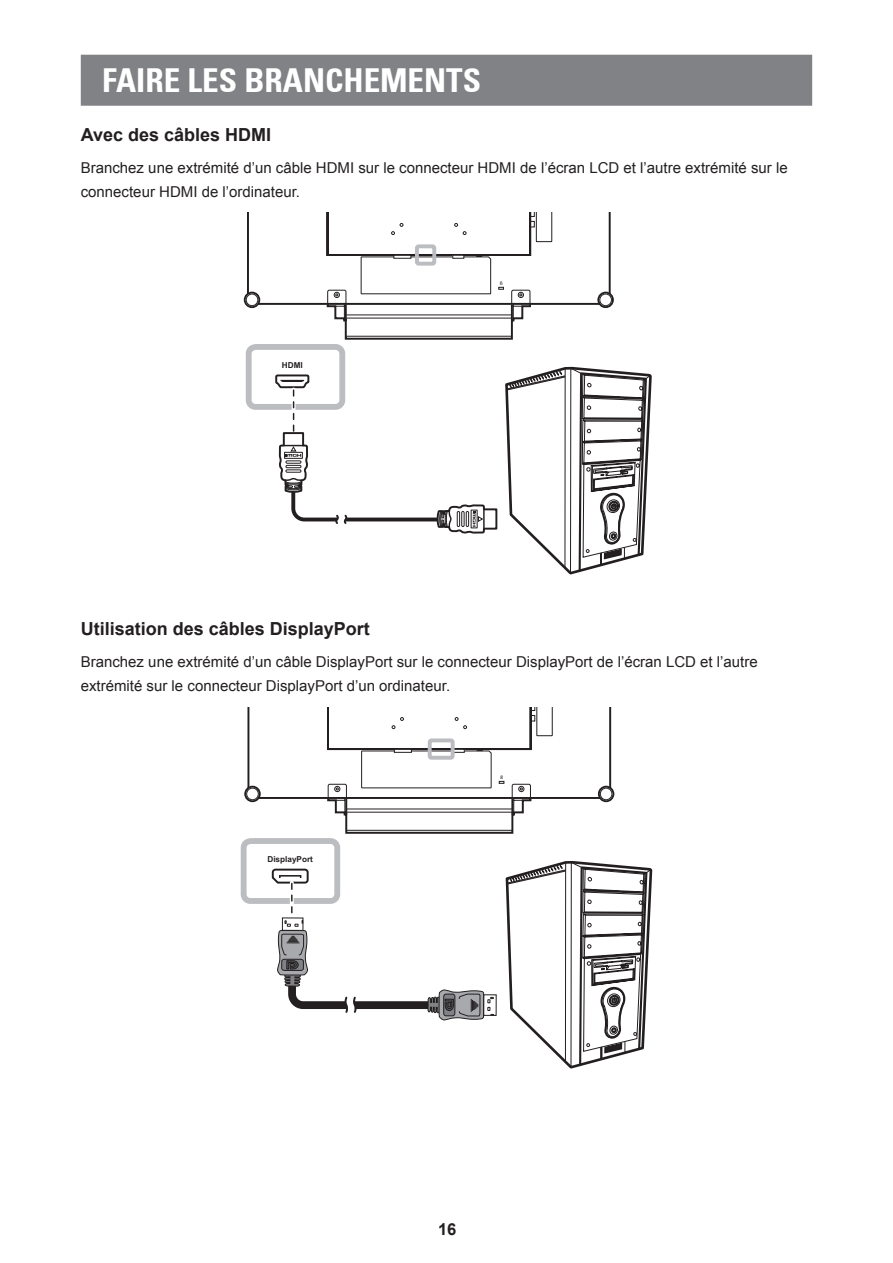
<style>
.page{position:relative;width:893px;height:1263px;background:#fff}
.page>*{position:absolute;margin:0;border:0;box-sizing:border-box;transform-origin:0 0}
.t1{font:700 condensed 33px "Univers 67";color:#fff}
.t2{font:700 18px "Arial";color:#231f20}
.t3{font:700 16.5px "Arial";color:#231f20}
.t4{font:15px/24px "Arial";color:#231f20}
.t5{font:700 8.25px "Arial";color:#231f20}
</style>
<div class="page">
<div style="left:81px;top:55px;width:731px;height:51px;background:#808285;border:2px solid #808285"></div>
<svg style="left:243px;top:213px;width:409px;height:361px"></svg>
<svg style="left:241px;top:707px;width:411px;height:361px"></svg>
<h1 class="t1" style="left:102px;top:60px;width:380px">FAIRE LES BRANCHEMENTS</h1>
<p class="t2" style="left:81px;top:122px;width:192px">Avec des câbles HDMI</p>
<p class="t4" style="left:81px;top:156px;width:708px">Branchez une extrémité d’un câble HDMI sur le connecteur HDMI de l’écran LCD et l’autre extrémité sur le connecteur HDMI de l’ordinateur.</p>
<p class="t5" style="left:282px;top:359px;width:22px">HDMI</p>
<p class="t2" style="left:81px;top:616px;width:291px">Utilisation des câbles DisplayPort</p>
<p class="t4" style="left:81px;top:650px;width:678px">Branchez une extrémité d’un câble DisplayPort sur le connecteur DisplayPort de l’écran LCD et l’autre extrémité sur le connecteur DisplayPort d’un ordinateur.</p>
<p class="t5" style="left:267px;top:854px;width:47px">DisplayPort</p>
<p class="t3" style="left:438px;top:1218px;width:20px">16</p>
</div>
